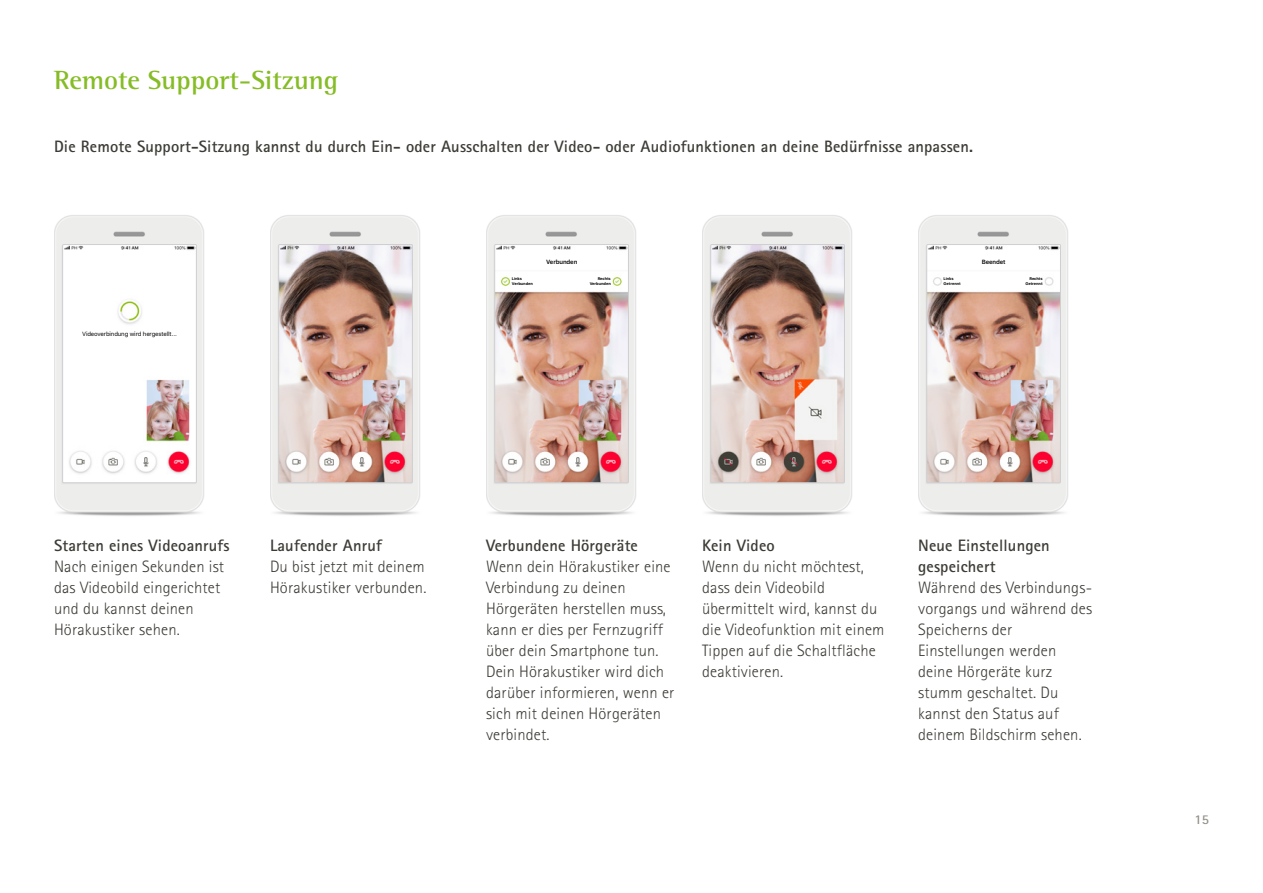
<style>
.page{position:relative;width:1263px;height:893px;background:#fff}
.page>*{position:absolute;margin:0;border:0;box-sizing:border-box;transform-origin:0 0}
.t1{font:700 27px "Rotis Semi Serif Pro";color:#86bc25}
.t2{font:300 16.5px/21px "Rotis Sans Serif Pro";letter-spacing:.01em;color:#3c3b35}
.t3{font:700 16.5px/21px "Rotis Sans Serif Pro";letter-spacing:.01em;color:#3c3b35}
.t4{font:700 13.5px "Rotis Sans Serif Pro";color:#92918a}
.t5{font:6px "SFUI Text";letter-spacing:-.02em;color:#000}
.t6{font:600 6px "SFUI Text";letter-spacing:-.02em;color:#000}
.t7{font:700 3.9px/4.7px "SFUI Text";letter-spacing:-.01em;color:#000}
</style>
<div class="page">
<img style="left:54px;top:215px;width:150px;height:301px">
<img style="left:270px;top:215px;width:150px;height:301px">
<img style="left:486px;top:215px;width:150px;height:301px">
<img style="left:702px;top:215px;width:150px;height:301px">
<img style="left:64px;top:246px;width:131px;height:235px">
<div style="left:62px;top:244px;width:135px;height:239px;border:1px solid #cfcfd1"></div>
<img style="left:280px;top:246px;width:131px;height:235px">
<div style="left:278px;top:244px;width:135px;height:239px;border:1px solid #cfcfd1"></div>
<img style="left:496px;top:246px;width:131px;height:235px">
<div style="left:494px;top:244px;width:135px;height:239px;border:1px solid #cfcfd1"></div>
<img style="left:712px;top:246px;width:131px;height:235px">
<div style="left:710px;top:244px;width:135px;height:239px;border:1px solid #cfcfd1"></div>
<img style="left:918px;top:215px;width:150px;height:301px">
<img style="left:928px;top:246px;width:131px;height:235px">
<div style="left:926px;top:244px;width:135px;height:239px;border:1px solid #cfcfd1"></div>
<h1 class="t1" style="left:54px;top:63px;width:286px">Remote Support-Sitzung</h1>
<p class="t3" style="left:54px;top:136px;width:921px">Die Remote Support-Sitzung kannst du durch Ein- oder Ausschalten der Video- oder Audiofunktionen an deine Bedürfnisse anpassen.</p>
<p class="t6" style="left:546px;top:257px;width:33px">Verbunden</p>
<p class="t6" style="left:982px;top:257px;width:25px">Beendet</p>
<p class="t5" style="left:82px;top:330px;width:96px">Videoverbindung wird hergestellt...</p>
<p class="t7" style="left:512px;top:277px;width:23px">Links<br>Verbunden</p>
<p class="t7" style="left:944px;top:277px;width:19px">Links<br>Getrennt</p>
<p class="t7" style="left:590px;top:277px;width:23px;text-align:right">Rechts<br>Verbunden</p>
<p class="t7" style="left:1025px;top:277px;width:19px;text-align:right">Rechts<br>Getrennt</p>
<p class="t3" style="left:54px;top:535px;width:177px">Starten eines Videoanrufs</p>
<p class="t2" style="left:54px;top:556px;width:172px">Nach einigen Sekunden ist das Videobild eingerichtet und du kannst deinen<br>Hörakustiker sehen.</p>
<p class="t3" style="left:270px;top:535px;width:114px">Laufender Anruf</p>
<p class="t2" style="left:270px;top:556px;width:158px">Du bist jetzt mit deinem<br>Hörakustiker verbunden.</p>
<p class="t3" style="left:486px;top:535px;width:153px">Verbundene Hörgeräte</p>
<p class="t2" style="left:486px;top:556px;width:190px">Wenn dein Hörakustiker eine<br>Verbindung zu deinen<br>Hörgeräten herstellen muss, kann er dies per Fernzugriff über dein Smartphone tun.<br>Dein Hörakustiker wird dich darüber informieren, wenn er sich mit deinen Hörgeräten verbindet.</p>
<p class="t3" style="left:702px;top:535px;width:74px">Kein Video</p>
<p class="t2" style="left:702px;top:556px;width:184px">Wenn du nicht möchtest, dass dein Videobild übermittelt wird, kannst du die Videofunktion mit einem<br>Tippen auf die Schaltfläche deaktivieren.</p>
<p class="t3" style="left:918px;top:535px;width:133px">Neue Einstellungen gespeichert</p>
<p class="t2" style="left:918px;top:577px;width:175px">Während des Verbindungs&shy;vorgangs und während des<br>Speicherns der<br>Einstellungen werden deine Hörgeräte kurz stumm geschaltet. Du kannst den Status auf deinem Bildschirm sehen.</p>
<p class="t4" style="left:1194px;top:811px;width:16px">15</p>
</div>
